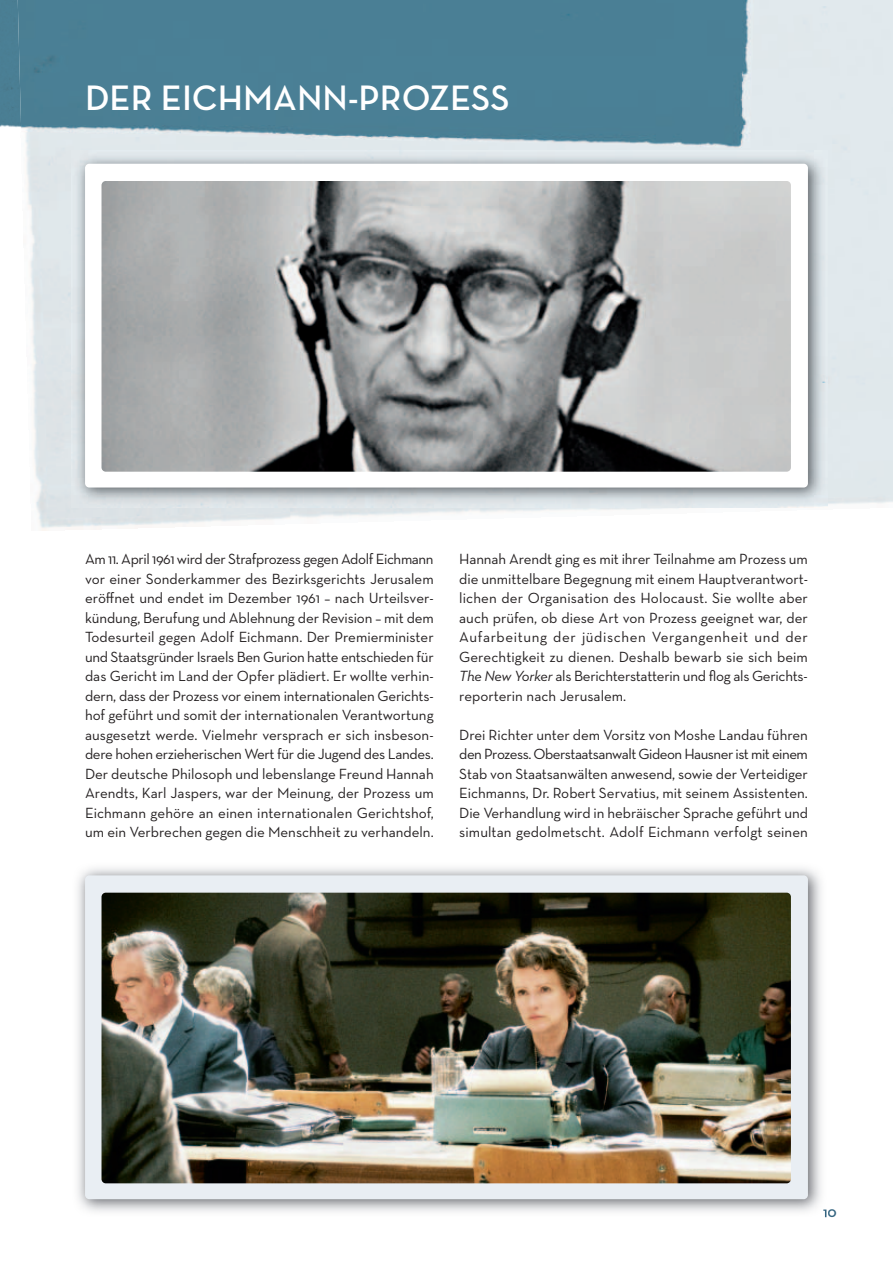
<style>
.page{position:relative;width:893px;height:1263px;background:#fff}
.page>*{position:absolute;margin:0;border:0;box-sizing:border-box;transform-origin:0 0}
.t1{font:600 36px "Neutra Text";color:#fff}
.t2{font:15px/19.5px "Neutra Text";color:#231f20;text-align:justify}
.t3{font:600 15px "Neutra Text";color:#346480}
.s1{font-style:italic}
</style>
<div class="page">
<img style="left:26px;top:0;width:867px;height:530px">
<div style="left:0;top:0;width:17px;height:127px;background:#4a7e94"></div>
<img style="left:17px;top:0;width:737px;height:148px">
<img style="left:71px;top:150px;width:756px;height:357px">
<div style="left:85px;top:164px;width:723px;height:323px;background:#fff;border-radius:4px"></div>
<img style="left:102px;top:181px;width:689px;height:291px;border-radius:4px">
<img style="left:77px;top:868px;width:750px;height:350px">
<svg style="left:823px;top:1209px;width:4px;height:8px"></svg>
<div style="left:85px;top:875px;width:723px;height:324px;background:#e9eef3;border-radius:4px"></div>
<img style="left:102px;top:893px;width:689px;height:290px;border-radius:4px">
<h1 class="t1" style="left:85px;top:84px;width:426px">DER EICHMANN-PROZESS</h1>
<p class="t2" style="left:85px;top:551px;width:350px">Am 11. April 1961 wird der Strafprozess gegen Adolf Eichmann vor einer Sonderkammer des Bezirksgerichts Jerusalem eröffnet und endet im Dezember 1961 – nach Urteilsver&shy;kündung, Berufung und Ablehnung der Revision – mit dem Todesurteil gegen Adolf Eichmann. Der Premierminister und Staatsgründer Israels Ben Gurion hatte entschieden für das Gericht im Land der Opfer plädiert. Er wollte verhin&shy;dern, dass der Prozess vor einem internationalen Gerichts - hof geführt und somit der internationalen Verantwortung ausgesetzt werde. Vielmehr versprach er sich insbeson&shy;dere hohen erzieherischen Wert für die Jugend des Landes.<br>Der deutsche Philosoph und lebenslange Freund Hannah Arendts, Karl Jaspers, war der Meinung, der Prozess um Eichmann gehöre an einen internationalen Gerichtshof, um ein Verbrechen gegen die Menschheit zu verhandeln.</p>
<p class="t2" style="left:459px;top:551px;width:350px">Hannah Arendt ging es mit ihrer Teilnahme am Prozess um die unmittelbare Begegnung mit einem Hauptverantwort&shy;lichen der Organisation des Holocaust. Sie wollte aber auch prüfen, ob diese Art von Prozess geeignet war, der Aufarbeitung der jüdischen Vergangenheit und der Gerechtigkeit zu dienen. Deshalb bewarb sie sich beim <span class="s1">The New Yorker</span> als Berichterstatterin und flog als Gerichts&shy;reporterin nach Jerusalem.</p>
<p class="t2" style="left:459px;top:726px;width:350px">Drei Richter unter dem Vorsitz von Moshe Landau führen den Prozess. Oberstaatsanwalt Gideon Hausner ist mit einem Stab von Staatsanwälten anwesend, sowie der Verteidiger Eichmanns, Dr. Robert Servatius, mit seinem Assistenten.<br>Die Verhandlung wird in hebräischer Sprache geführt und simultan gedolmetscht. Adolf Eichmann verfolgt seinen</p>
<p class="t3" style="left:823px;top:1206px;width:15px">10</p>
</div>
